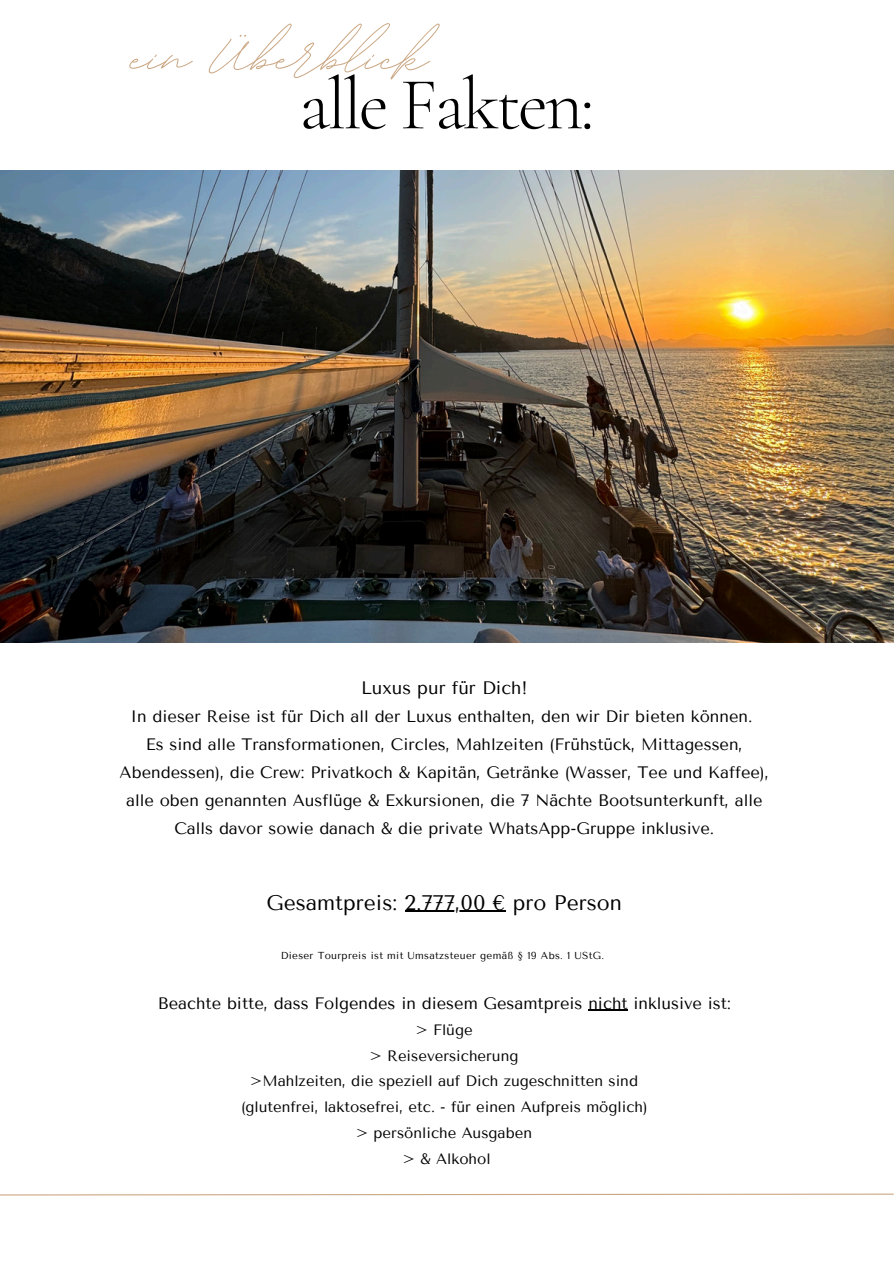
<style>
.page{position:relative;width:894px;height:1264px;background:#fff}
.page>*{position:absolute;margin:0;border:0;box-sizing:border-box;transform-origin:0 0}
.t1{font:88.35px "BD Script";color:#cba783}
.t2{font:300 74.4px "Cormorant Garamond";letter-spacing:-.045em;color:#000}
.t3{font:21px "Tenor Sans";color:#000}
.t4{font:18px "Tenor Sans";color:#000}
.t5{font:16.5px/28.2px "Tenor Sans";color:#000;text-align:center}
.t6{font:15px/25.8px "Tenor Sans";color:#000;text-align:center}
.t7{font:10.05px "Tenor Sans";letter-spacing:.03em;color:#000}
</style>
<div class="page">
<svg style="left:0;top:1193px;width:893px;height:3px"></svg>
<img style="left:0;top:170px;width:893px;height:472px">
<hr style="left:588px;top:1009px;width:39px;height:1px;background:#000">
<hr style="left:404px;top:910px;width:101px;height:1px;background:#000">
<h2 class="t1" style="left:130px;top:-1px;width:298px">ein Überblick</h2>
<h1 class="t2" style="left:299px;top:60px;width:297px">alle Fakten:</h1>
<p class="t4" style="left:361px;top:677px;width:168px">Luxus pur für Dich!</p>
<p class="t5" style="left:120px;top:702px;width:650px">In dieser Reise ist für Dich all der Luxus enthalten, den wir Dir bieten können.<br>Es sind alle Transformationen, Circles, Mahlzeiten (Frühstück, Mittagessen, Abendessen), die Crew: Privatkoch &amp; Kapitän, Getränke (Wasser, Tee und Kaffee), alle oben genannten Ausflüge &amp; Exkursionen, die 7 Nächte Bootsunterkunft, alle Calls davor sowie danach &amp; die private WhatsApp-Gruppe inklusive.</p>
<h3 class="t3" style="left:266px;top:890px;width:357px">Gesamtpreis: 2.777,00 € pro Person</h3>
<h4 class="t7" style="left:281px;top:949px;width:324px">Dieser Tourpreis ist mit Umsatzsteuer gemä ß § 19 Abs. 1 UStG.</h4>
<h4 class="t5" style="left:158px;top:989px;width:574px">Beachte bitte, dass Folgendes in diesem Gesamtpreis nicht inklusive ist:</h4>
<h4 class="t6" style="left:241px;top:1016px;width:408px">&gt; Flüge<br>&gt; Reiseversicherung<br>&gt;Mahlzeiten, die speziell auf Dich zugeschnitten sind (glutenfrei, laktosefrei, etc. - für einen Aufpreis möglich) &gt; persönliche Ausgaben<br>&gt; &amp; Alkohol</h4>
</div>
